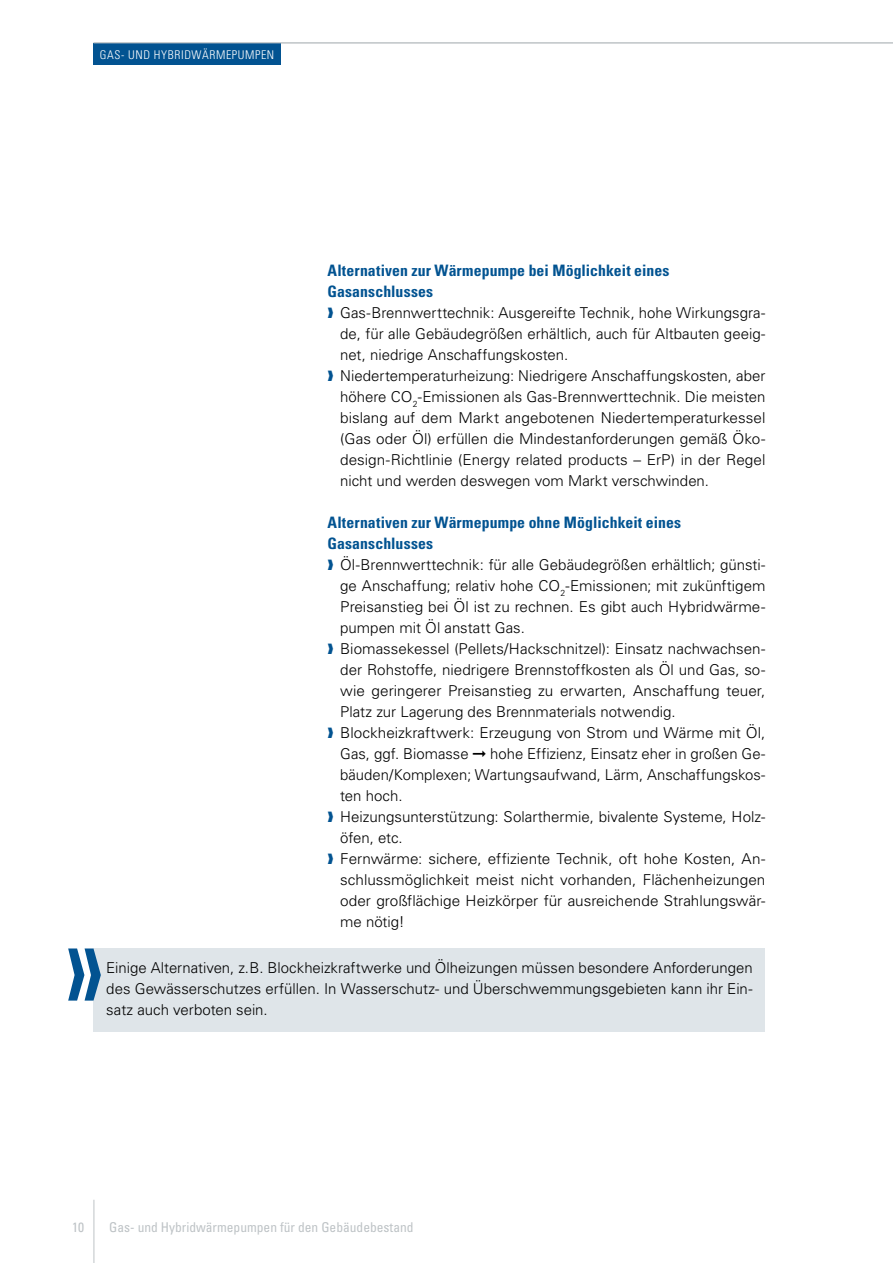
<style>
.page{position:relative;width:893px;height:1263px;background:#fff}
.page>*{position:absolute;margin:0;border:0;box-sizing:border-box;transform-origin:0 0}
.t1{font:700 135px "Univers LT";color:#025391;scale:.5 1}
.t2{font:700 condensed 15.75px/21px "Univers LT";letter-spacing:.005em;color:#025391}
.t3{font:300 15px/21px "Univers LT";color:#000}
.t4{font:condensed 13.5px "Univers LT";color:#bec3c6}
.t5{font:300 condensed 12px "Univers LT";letter-spacing:.05em;color:#fff}
</style>
<div class="page">
<div style="left:94px;top:43px;width:187px;height:21px;background:#025391"></div>
<hr style="left:94px;top:43px;width:799px;height:1px;background:#bec3c6">
<hr style="left:94px;top:1200px;width:1px;height:63px;background:#bec3c6">
<div style="left:94px;top:948px;width:671px;height:84px;background:#dfe5e9"></div>
<p class="t5" style="left:100px;top:47px;width:176px">GAS- UND HYBRIDWÄRMEPUMPEN</p>
<p class="t2" style="left:327px;top:260px;width:344px">Alternativen zur Wärmepumpe bei Möglichkeit eines<br>Gasanschlusses</p>
<p class="t3" style="left:340px;top:302px;width:427px">Gas-Brennwerttechnik: Ausgereifte Technik, hohe Wirkungsgra&shy;de, für alle Gebäudegrößen erhältlich, auch für Altbauten geeig&shy;net, niedrige Anschaffungskosten.<br>Niedertemperaturheizung: Niedrigere Anschaffungskosten, aber höhere CO<sub>2</sub>-Emissionen als Gas-Brennwerttechnik. Die meisten bislang auf dem Markt angebotenen Niedertemperaturkessel (Gas oder Öl) erfüllen die Mindestanforderungen gemäß Öko&shy;design-Richtlinie (Energy related products – ErP) in der Regel nicht und werden deswegen vom Markt verschwinden.</p>
<p class="t2" style="left:327px;top:512px;width:355px">Alternativen zur Wärmepumpe ohne Möglichkeit eines<br>Gasanschlusses</p>
<p class="t3" style="left:340px;top:554px;width:427px">Öl-Brennwerttechnik: für alle Gebäudegrößen erhältlich; günsti&shy;ge Anschaffung; relativ hohe CO<sub>2</sub>-Emissionen; mit zukünftigem Preisanstieg bei Öl ist zu rechnen. Es gibt auch Hybridwärme&shy;pumpen mit Öl anstatt Gas.<br>Biomassekessel (Pellets/Hackschnitzel): Einsatz nachwachsen&shy;der Rohstoffe, niedrigere Brennstoffkosten als Öl und Gas, so&shy;wie geringerer Preisanstieg zu erwarten, Anschaffung teuer, Platz zur Lagerung des Brennmaterials notwendig.<br>Blockheizkraftwerk: Erzeugung von Strom und Wärme mit Öl, Gas, ggf. Biomasse</p>
<p class="t3" style="left:340px;top:743px;width:427px;text-indent:150px">hohe Effizienz, Einsatz eher in großen Ge&shy;bäuden/Komplexen; Wartungsaufwand, Lärm, Anschaffungskos&shy;ten hoch.<br>Heizungsunterstützung: Solarthermie, bivalente Systeme, Holz&shy;öfen, etc.<br>Fernwärme: sichere, effiziente Technik, oft hohe Kosten, An&shy;schlussmöglichkeit meist nicht vorhanden, Flächenheizungen oder großflächige Heizkörper für ausreichende Strahlungswär&shy;me nötig!</p>
<p class="t3" style="left:106px;top:957px;width:648px">Einige Alternativen, z.B. Blockheizkraftwerke und Ölheizungen müssen besondere Anforderungen des Gewässerschutzes erfüllen. In Wasserschutz- und Überschwemmungsgebieten kann ihr Ein-</p>
<h1 class="t1" style="left:66px;top:881px;width:77px">»</h1>
<p class="t3" style="left:106px;top:999px;width:163px">satz auch verboten sein.</p>
<p class="t4" style="left:72px;top:1218px;width:13px">10</p>
<p class="t4" style="left:109px;top:1218px;width:306px">Gas- und Hybridwärmepumpen für den Gebäudebestand</p>
</div>
